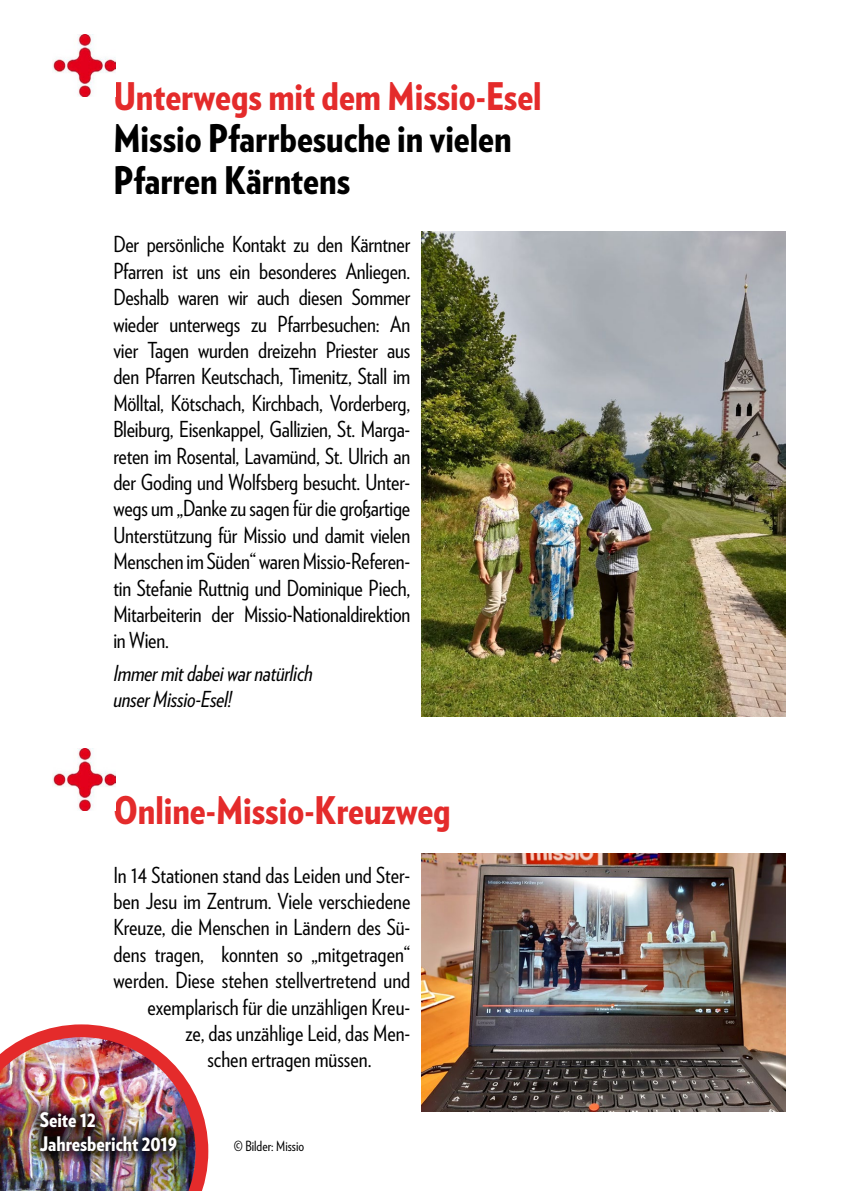
<style>
.page{position:relative;width:842px;height:1191px;background:#fff}
.page>*{position:absolute;margin:0;border:0;box-sizing:border-box;transform-origin:0 0}
.t1{font:900 38px "Verlag Condensed";color:#e42b2b}
.t2{font:900 38px/42px "Verlag Condensed";color:#000}
.t3{font:22px/26.4px "Verlag Condensed";color:#000;text-align:justify}
.t4{font:italic 22px/26.4px "Verlag Condensed";letter-spacing:-.01em;color:#000}
.t5{font:900 20px/24px "Verlag Condensed";color:#fff}
.t6{font:14px "Verlag Condensed";color:#000}
</style>
<div class="page">
<img style="left:0;top:1024px;width:208px;height:167px">
<div style="left:24px;top:1097px;width:168px;height:70px;background:#000;opacity:.75"></div>
<img style="left:422px;top:231px;width:363px;height:485px">
<img style="left:52px;top:34px;width:64px;height:62px">
<img style="left:52px;top:748px;width:64px;height:62px">
<img style="left:422px;top:853px;width:363px;height:258px">
<h1 class="t1" style="left:113px;top:66px;width:430px">Unterwegs mit dem Missio-Esel</h1>
<h1 class="t2" style="left:113px;top:115px;width:400px">Missio Pfarrbesuche in vielen<br>Pfarren Kärntens</h1>
<p class="t3" style="left:113px;top:230px;width:298px">Der persönliche Kontakt zu den Kärntner Pfarren ist uns ein besonderes Anliegen.<br>Deshalb waren wir auch diesen Sommer wieder unterwegs zu Pfarrbesuchen: An vier Tagen wurden dreizehn Priester aus den Pfarren Keutschach, Timenitz, Stall im Mölltal, Kötschach, Kirchbach, Vorderberg, Bleiburg, Eisenkappel, Gallizien, St. Marga&shy;reten im Rosental, Lavamünd, St. Ulrich an der Goding und Wolfsberg besucht. Unter&shy;wegs um „Danke zu sagen für die großartige Unterstützung für Missio und damit vielen Menschen im Süden“ waren Missio-Referen&shy;tin Stefanie Ruttnig und Dominique Piech, Mitarbeiterin der Missio-Nationaldirektion in Wien.</p>
<p class="t4" style="left:113px;top:658px;width:201px">Immer mit dabei war natürlich unser Missio-Esel!</p>
<h1 class="t1" style="left:113px;top:780px;width:339px">Online-Missio-Kreuzweg</h1>
<p class="t3" style="left:113px;top:860px;width:298px">In 14 Stationen stand das Leiden und Ster-</p>
<p class="t3" style="left:113px;top:887px;width:298px">ben Jesu im Zentrum. Viele verschiedene</p>
<p class="t3" style="left:113px;top:913px;width:298px">Kreuze, die Menschen in Ländern des Sü-</p>
<p class="t3" style="left:113px;top:939px;width:298px">dens tragen, konnten so „mitgetragen“</p>
<p class="t3" style="left:113px;top:966px;width:298px">werden. Diese stehen stellvertretend und</p>
<p class="t3" style="left:147px;top:992px;width:264px">exemplarisch für die unzähligen Kreu-</p>
<p class="t3" style="left:185px;top:1019px;width:226px">ze, das unzählige Leid, das Men-</p>
<p class="t3" style="left:207px;top:1045px;width:166px">schen ertragen müssen.</p>
<p class="t5" style="left:40px;top:1107px;width:139px">Seite 12<br>Jahresbericht 2019</p>
<p class="t6" style="left:234px;top:1136px;width:72px">© Bilder: Missio</p>
</div>
